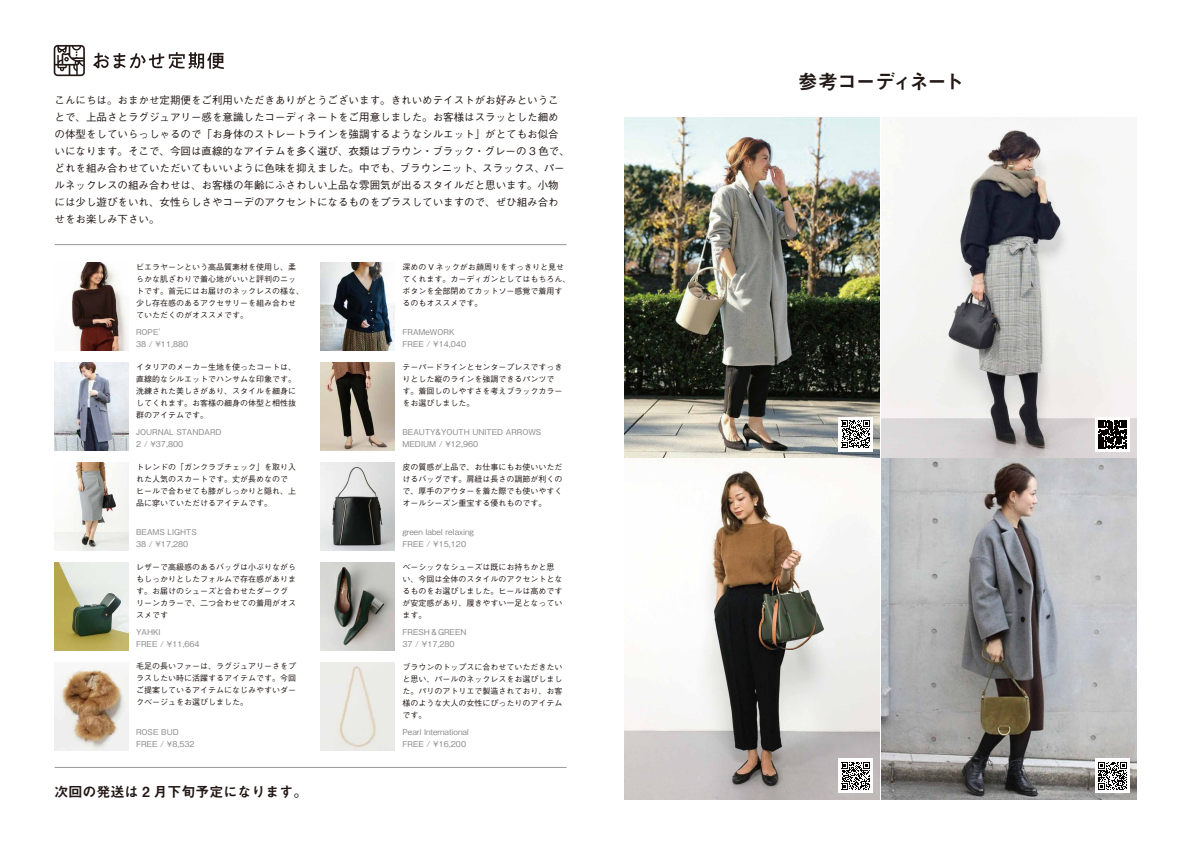
<style>
.page{position:relative;width:1191px;height:842px;background:#fff}
.page>*{position:absolute;margin:0;border:0;box-sizing:border-box;transform-origin:0 0}
.t1{font:20px "Midashi Go Pro MB31";letter-spacing:-.08em;color:#221815}
.t2{font:14px "Midashi Go Pro MB31";color:#221815}
.t3{font:500 10.5px/17px "Gothic BBB Pro";color:#221815}
.t4{font:500 8px/12px "Gothic BBB Pro";color:#221815}
.t5{font:500 8px/12px "Gothic BBB Pro";color:#898989}
</style>
<div class="page">
<hr style="left:55px;top:244px;width:511px;height:1px;background:#999899">
<hr style="left:55px;top:767px;width:511px;height:1px;background:#999899">
<img style="left:71px;top:262px;width:57px;height:88px">
<img style="left:55px;top:362px;width:73px;height:88px">
<img style="left:55px;top:462px;width:73px;height:88px">
<img style="left:55px;top:562px;width:73px;height:88px">
<img style="left:55px;top:667px;width:73px;height:83px">
<img style="left:321px;top:262px;width:73px;height:88px">
<img style="left:321px;top:362px;width:73px;height:88px">
<img style="left:321px;top:462px;width:73px;height:88px">
<img style="left:321px;top:662px;width:73px;height:88px">
<img style="left:321px;top:562px;width:73px;height:88px">
<svg style="left:93px;top:52px;width:131px;height:17px"></svg>
<svg style="left:54px;top:45px;width:31px;height:31px"></svg>
<img style="left:624px;top:117px;width:255px;height:340px">
<img style="left:881px;top:119px;width:255px;height:338px">
<img style="left:624px;top:459px;width:255px;height:340px">
<img style="left:881px;top:459px;width:255px;height:340px">
<div style="left:1095px;top:417px;width:34px;height:34px;background:linear-gradient(to right,#fff,#fff)"></div>
<svg style="left:1098px;top:420px;width:28px;height:28px"></svg>
<div style="left:1095px;top:759px;width:34px;height:34px;background:#fff"></div>
<svg style="left:1098px;top:762px;width:28px;height:28px"></svg>
<div style="left:838px;top:759px;width:34px;height:34px;background:#fff"></div>
<svg style="left:841px;top:762px;width:29px;height:28px"></svg>
<div style="left:838px;top:417px;width:34px;height:34px;background:#fff"></div>
<svg style="left:841px;top:420px;width:29px;height:28px"></svg>
<p class="t3" style="left:55px;top:91px;width:517px">こんにちは。おまかせ定期便をご利用いただきありがとうございます。きれいめテイストがお好みということで、上品さとラグジュアリー感を意識したコーディネートをご用意しました。お客様はスラッとした細めの体型をしていらっしゃるので「お身体のストレートラインを強調するようなシルエット」がとてもお似合いになります。そこで、今回は直線的なアイテムを多く選び、衣類はブラウン・ブラック・グレーの 3 色で、どれを組み合わせていただいてもいいように色味を抑えました。中でも、ブラウンニット、スラックス、パールネックレスの組み合わせは、お客様の年齢にふさわしい上品な雰囲気が出るスタイルだと思います。小物には少し遊びをいれ、女性らしさやコーデのアクセントになるものをプラスしていますので、ぜひ組み合わせをお楽しみ下さい。</p>
<p class="t4" style="left:136px;top:260px;width:169px">ビエラヤーンという高品質素材を使用し、柔らかな肌ざわりで着心地がいいと評判のニットです。首元にはお届けのネックレスの様な、少し存在感のあるアクセサリーを組み合わせていただくのがオススメです。</p>
<p class="t4" style="left:402px;top:260px;width:169px">深めの V ネックがお顔周りをすっきりと見せてくれます。カーディガンとしてはもちろん、ボタンを全部閉めてカットソー感覚で着用するのもオススメです。</p>
<p class="t5" style="left:136px;top:325px;width:54px">ROPE'<br>38 / ¥11,880</p>
<p class="t5" style="left:402px;top:325px;width:65px">FRAMeWORK<br>FREE / ¥14,040</p>
<p class="t4" style="left:136px;top:360px;width:161px;text-align:justify">イタリアのメーカー生地を使ったコートは、直線的なシルエットでハンサムな印象です。洗練された美しさがあり、スタイルを細身にしてくれます。お客様の細身の体型と相性抜群のアイテムです。</p>
<p class="t5" style="left:136px;top:425px;width:87px">JOURNAL STANDARD<br>2 / ¥37,800</p>
<p class="t4" style="left:136px;top:460px;width:161px">トレンドの「ガンクラブチェック」を取り入れた人気のスカートです。丈が長めなのでヒールで合わせても膝がしっかりと隠れ、上品に穿いていただけるアイテムです。</p>
<p class="t4" style="left:402px;top:360px;width:161px">テーパードラインとセンタープレスですっきりとした縦のラインを強調できるパンツです。着回しのしやすさを考えブラックカラーをお選びしました。</p>
<p class="t5" style="left:402px;top:425px;width:140px">BEAUTY&amp;YOUTH UNITED ARROWS<br>MEDIUM / ¥12,960</p>
<p class="t4" style="left:402px;top:460px;width:161px;text-align:justify">皮の質感が上品で、お仕事にもお使いいただけるバッグです。肩紐は長さの調節が利くので、厚手のアウターを着た際でも使いやすくオールシーズン重宝する優れものです。</p>
<p class="t5" style="left:136px;top:525px;width:62px">BEAMS LIGHTS<br>38 / ¥17,280</p>
<p class="t5" style="left:402px;top:525px;width:73px">green label relaxing<br>FREE / ¥15,120</p>
<p class="t4" style="left:136px;top:560px;width:161px">レザーで高級感のあるバッグは小ぶりながらもしっかりとしたフォルムで存在感があります。お届けのシューズと合わせたダークグリーンカラーで、二つ合わせての着用がオススメです</p>
<p class="t4" style="left:402px;top:560px;width:161px">ベーシックなシューズは既にお持ちかと思い、今回は全体のスタイルのアクセントとなるものをお選びしました。ヒールは高めですが安定感があり、履きやすい一足となっています。</p>
<p class="t5" style="left:136px;top:625px;width:65px">YAHKI<br>FREE / ¥11,664</p>
<p class="t5" style="left:402px;top:625px;width:66px">FRESH＆GREEN<br>37 / ¥17,280</p>
<p class="t4" style="left:136px;top:659px;width:161px;text-align:justify">毛足の長いファーは、ラグジュアリーさをプラスしたい時に活躍するアイテムです。今回ご提案しているアイテムになじみやすいダークベージュをお選びしました。</p>
<p class="t5" style="left:136px;top:725px;width:60px">ROSE BUD<br>FREE / ¥8,532</p>
<h2 class="t2" style="left:55px;top:780px;width:254px">次回の発送は 2 月下旬予定になります。</h2>
<p class="t4" style="left:402px;top:660px;width:161px;text-align:justify">ブラウンのトップスに合わせていただきたいと思い、パールのネックレスをお選びしました。パリのアトリエで製造されており、お客様のような大人の女性にぴったりのアイテムです。</p>
<p class="t5" style="left:402px;top:725px;width:68px">Pearl International<br>FREE / ¥16,200</p>
<h1 class="t1" style="left:798px;top:66px;width:168px">参考コーディネート</h1>
</div>
